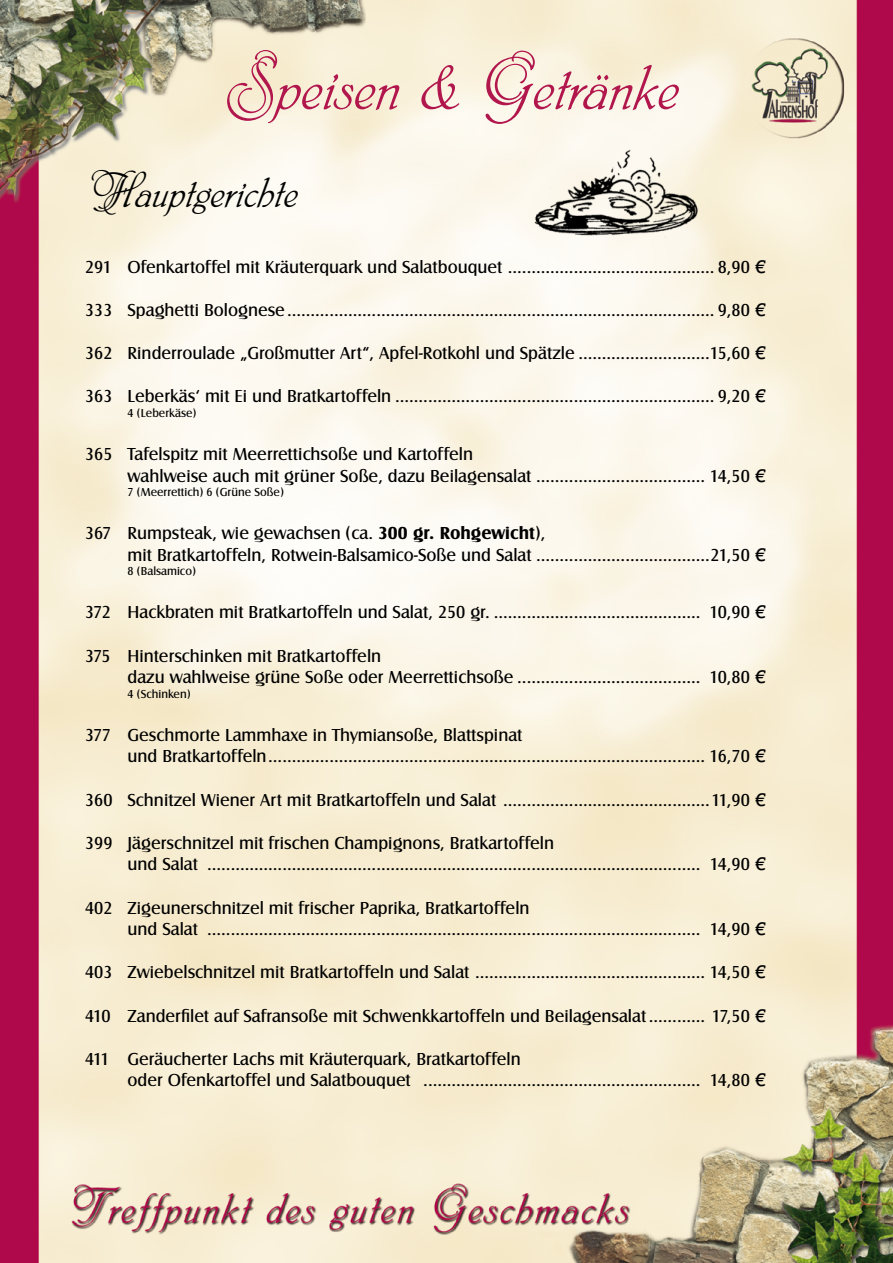
<style>
.page{position:relative;width:893px;height:1263px;background:#fff}
.page>*{position:absolute;margin:0;border:0;box-sizing:border-box;transform-origin:0 0}
.t1{font:72px "Phyllis Ini D";color:#b1164d}
.t2{font:48px "Phyllis Ini D";color:#000}
.t3{font:18px/21.6px "Castle T";color:#000}
.t4{font:12px "Castle T";color:#000}
.s1{font-family:"Linotype Euro Font Ato F"}
.s2{font-weight:700}
</style>
<div class="page">
<img style="left:0;top:0;width:893px;height:1263px">
<img style="left:527px;top:146px;width:182px;height:96px">
<h1 class="t1" style="left:225px;top:42px;width:456px">Speisen &amp; Getränke</h1>
<h2 class="t2" style="left:85px;top:162px;width:214px">Hauptgerichte</h2>
<p class="t3" style="left:85px;top:256px;width:682px">291 Ofenkartoffel mit Kräuterquark und Salatbouquet ............................................ 8,90 <span class="s1">E</span></p>
<p class="t3" style="left:85px;top:299px;width:682px">333 Spaghetti Bolognese........................................................................................... 9,80 <span class="s1">E</span></p>
<p class="t3" style="left:85px;top:342px;width:682px">362 Rinderroulade „Großmutter Art“, Apfel-Rotkohl und Spätzle ............................15,60 <span class="s1">E</span></p>
<p class="t3" style="left:85px;top:385px;width:682px">363 Leberkäs‘ mit Ei und Bratkartoffeln .................................................................... 9,20 <span class="s1">E</span></p>
<p class="t4" style="left:128px;top:406px;width:70px">4 (Leberkäse)</p>
<p class="t3" style="left:128px;top:443px;width:639px;text-indent:-43px">365 Tafelspitz mit Meerrettichsoße und Kartoffeln<br>wahlweise auch mit grüner Soße, dazu Beilagensalat .................................... 14,50 <span class="s1">E</span></p>
<p class="t4" style="left:128px;top:485px;width:158px">7 (Meerrettich) 6 (Grüne Soße)</p>
<p class="t3" style="left:128px;top:522px;width:639px;text-indent:-43px">367 Rumpsteak, wie gewachsen (ca. <span class="s2">300 gr. Rohgewicht</span>),<br>mit Bratkartoffeln, Rotwein-Balsamico-Soße und Salat .....................................21,50 <span class="s1">E</span></p>
<p class="t4" style="left:128px;top:564px;width:70px">8 (Balsamico)</p>
<p class="t3" style="left:85px;top:601px;width:682px">372 Hackbraten mit Bratkartoffeln und Salat, 250 gr. ............................................ 10,90 <span class="s1">E</span></p>
<p class="t3" style="left:128px;top:644px;width:639px;text-indent:-43px">375 Hinterschinken mit Bratkartoffeln<br>dazu wahlweise grüne Soße oder Meerrettichsoße ....................................... 10,80 <span class="s1">E</span></p>
<p class="t4" style="left:128px;top:687px;width:65px">4 (Schinken)</p>
<p class="t3" style="left:128px;top:724px;width:639px;text-indent:-43px">377 Geschmorte Lammhaxe in Thymiansoße, Blattspinat<br>und Bratkartoffeln............................................................................................. 16,70 <span class="s1">E</span></p>
<p class="t3" style="left:85px;top:788px;width:682px">360 Schnitzel Wiener Art mit Bratkartoffeln und Salat ............................................11,90 <span class="s1">E</span></p>
<p class="t3" style="left:128px;top:832px;width:639px;text-indent:-43px">399 Jägerschnitzel mit frischen Champignons, Bratkartoffeln<br>und Salat ......................................................................................................... 14,90 <span class="s1">E</span></p>
<p class="t3" style="left:128px;top:896px;width:639px;text-indent:-43px">402 Zigeunerschnitzel mit frischer Paprika, Bratkartoffeln<br>und Salat ......................................................................................................... 14,90 <span class="s1">E</span></p>
<p class="t3" style="left:85px;top:961px;width:682px">403 Zwiebelschnitzel mit Bratkartoffeln und Salat ................................................. 14,50 <span class="s1">E</span></p>
<p class="t3" style="left:85px;top:1004px;width:682px">410 Zanderfilet auf Safransoße mit Schwenkkartoffeln und Beilagensalat............ 17,50 <span class="s1">E</span></p>
<p class="t3" style="left:128px;top:1048px;width:639px;text-indent:-43px">411 Geräucherter Lachs mit Kräuterquark, Bratkartoffeln<br>oder Ofenkartoffel und Salatbouquet ........................................................... 14,80 <span class="s1">E</span></p>
</div>
